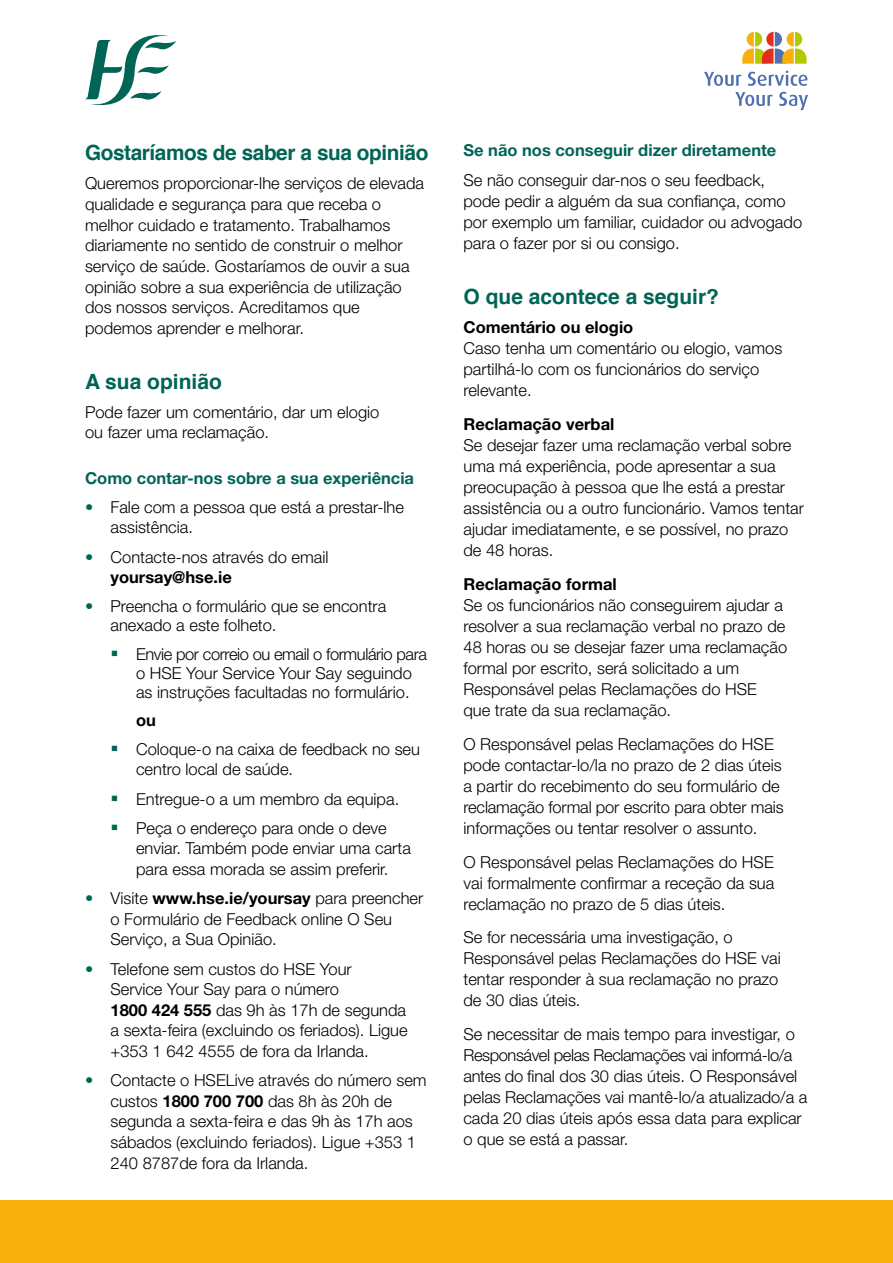
<style>
.page{position:relative;width:893px;height:1263px;background:#fff}
.page>*{position:absolute;margin:0;border:0;box-sizing:border-box;transform-origin:0 0}
.Head_1_-_web{font:700 21px "Helvetica";color:#006555}
.Head_1_-_web-2{font:700 21px "Helvetica";letter-spacing:-.02em;color:#006555}
.Body_-_web{font:300 16.5px/21px "Helvetica Neue LT Std";color:#010000}
.Head_2_-_web{font:700 16.5px "Helvetica Neue LT Std";color:#006555}
.Head_3_-_web{font:700 16.5px "Helvetica Neue LT Std";color:#010000}
.s1{color:#006555}
.s2{font-weight:700}
</style>
<div class="page">
<svg style="left:85px;top:35px;width:91px;height:71px"></svg>
<svg style="left:704px;top:72px;width:37px;height:14px"></svg>
<svg style="left:748px;top:71px;width:60px;height:15px"></svg>
<svg style="left:735px;top:92px;width:38px;height:14px"></svg>
<svg style="left:779px;top:92px;width:29px;height:18px"></svg>
<svg style="left:742px;top:32px;width:64px;height:32px"></svg>
<div style="left:0;top:1200px;width:893px;height:63px;background:#f8b00e"></div>
<h1 class="Head_1_-_web-2" style="left:85px;top:136px;width:345px">Gostaríamos de saber a sua opinião</h1>
<p class="Body_-_web" style="left:85px;top:173px;width:341px">Queremos proporcionar-lhe serviços de elevada qualidade e segurança para que receba o melhor cuidado e tratamento. Trabalhamos diariamente no sentido de construir o melhor serviço de saúde. Gostaríamos de ouvir a sua opinião sobre a sua experiência de utilização dos nossos serviços. Acreditamos que podemos aprender e melhorar.</p>
<h1 class="Head_1_-_web" style="left:85px;top:364px;width:138px">A sua opinião</h1>
<p class="Body_-_web" style="left:85px;top:401px;width:296px">Pode fazer um comentário, dar um elogio ou fazer uma reclamação.</p>
<h2 class="Head_2_-_web" style="left:85px;top:468px;width:331px">Como contar-nos sobre a sua experiência</h2>
<p class="Body_-_web" style="left:111px;top:496px;width:295px;text-indent:-26px"><span class="s1">•</span> Fale com a pessoa que está a prestar-lhe assistência.</p>
<p class="Body_-_web" style="left:111px;top:546px;width:219px;text-indent:-26px"><span class="s1">•</span> Contacte-nos através do email <span class="s2">yoursay@hse.ie</span></p>
<p class="Body_-_web" style="left:111px;top:596px;width:277px;line-height:19.2px;text-indent:-26px"><span class="s1">•</span> Preencha o formulário que se encontra anexado a este folheto.</p>
<p class="Body_-_web" style="left:136px;top:644px;width:293px;line-height:19px;text-indent:-26px"><span class="s1">▪</span> Envie por correio ou email o formulário para o HSE Your Service Your Say seguindo as instruções facultadas no formulário.</p>
<p class="Head_3_-_web" style="left:136px;top:710px;width:21px">ou</p>
<p class="Body_-_web" style="left:136px;top:738px;width:285px;text-indent:-26px"><span class="s1">▪</span> Coloque-o na caixa de feedback no seu centro local de saúde.</p>
<p class="Body_-_web" style="left:111px;top:788px;width:290px"><span class="s1">▪</span> Entregue-o a um membro da equipa.</p>
<p class="Body_-_web" style="left:136px;top:817px;width:276px;text-indent:-26px"><span class="s1">▪</span> Peça o endereço para onde o deve enviar. Também pode enviar uma carta para essa morada se assim preferir.</p>
<p class="Body_-_web" style="left:111px;top:887px;width:314px;text-indent:-26px"><span class="s1">•</span> Visite <span class="s2">www.hse.ie/yoursay</span> para preencher o Formulário de Feedback online O Seu<br>Serviço, a Sua Opinião.</p>
<p class="Body_-_web" style="left:111px;top:958px;width:299px;text-indent:-26px"><span class="s1">•</span> Telefone sem custos do HSE Your Service Your Say para o número<br><span class="s2">1800 424 555</span> das 9h às 17h de segunda a sexta-feira (excluindo os feriados). Ligue +353 1 642 4555 de fora da Irlanda.</p>
<p class="Body_-_web" style="left:111px;top:1069px;width:318px;text-indent:-26px"><span class="s1">•</span> Contacte o HSELive através do número sem custos <span class="s2">1800 700 700</span> das 8h às 20h de segunda a sexta-feira e das 9h às 17h aos sábados (excluindo feriados). Ligue +353 1<br>240 8787de fora da Irlanda.</p>
<h2 class="Head_2_-_web" style="left:463px;top:140px;width:314px">Se não nos conseguir dizer diretamente</h2>
<p class="Body_-_web" style="left:463px;top:169px;width:340px">Se não conseguir dar-nos o seu feedback, pode pedir a alguém da sua confiança, como por exemplo um familiar, cuidador ou advogado para o fazer por si ou consigo.</p>
<h1 class="Head_1_-_web" style="left:463px;top:280px;width:257px">O que acontece a seguir?</h1>
<h3 class="Head_3_-_web" style="left:463px;top:317px;width:171px">Comentário ou elogio</h3>
<p class="Body_-_web" style="left:463px;top:338px;width:320px">Caso tenha um comentário ou elogio, vamos partilhá-lo com os funcionários do serviço relevante.</p>
<h3 class="Head_3_-_web" style="left:463px;top:414px;width:152px">Reclamação verbal</h3>
<p class="Body_-_web" style="left:463px;top:434px;width:342px">Se desejar fazer uma reclamação verbal sobre uma má experiência, pode apresentar a sua preocupação à pessoa que lhe está a prestar assistência ou a outro funcionário. Vamos tentar ajudar imediatamente, e se possível, no prazo de 48 horas.</p>
<h3 class="Head_3_-_web" style="left:463px;top:574px;width:155px">Reclamação formal</h3>
<p class="Body_-_web" style="left:463px;top:594px;width:325px">Se os funcionários não conseguirem ajudar a resolver a sua reclamação verbal no prazo de 48 horas ou se desejar fazer uma reclamação formal por escrito, será solicitado a um Responsável pelas Reclamações do HSE que trate da sua reclamação.</p>
<p class="Body_-_web" style="left:463px;top:733px;width:322px">O Responsável pelas Reclamações do HSE pode contactar-lo/la no prazo de 2 dias úteis a partir do recebimento do seu formulário de reclamação formal por escrito para obter mais informações ou tentar resolver o assunto.</p>
<p class="Body_-_web" style="left:463px;top:851px;width:312px;text-align:justify">O Responsável pelas Reclamações do HSE vai formalmente confirmar a receção da sua reclamação no prazo de 5 dias úteis.</p>
<p class="Body_-_web" style="left:463px;top:927px;width:319px">Se for necessária uma investigação, o Responsável pelas Reclamações do HSE vai tentar responder à sua reclamação no prazo de 30 dias úteis.</p>
<p class="Body_-_web" style="left:463px;top:1023px;width:345px">Se necessitar de mais tempo para investigar, o Responsável pelas Reclamações vai informá-lo/a antes do final dos 30 dias úteis. O Responsável pelas Reclamações vai mantê-lo/a atualizado/a a cada 20 dias úteis após essa data para explicar o que se está a passar.</p>
</div>
